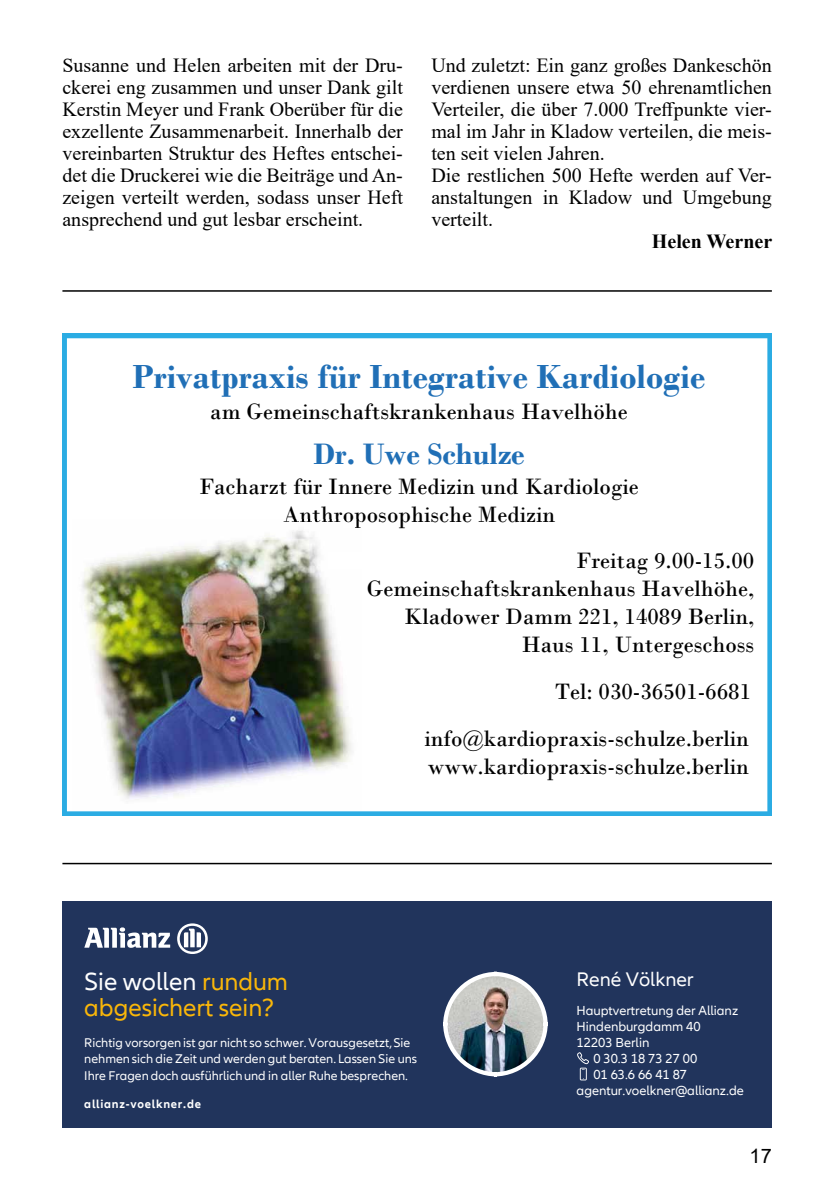
<style>
.page{position:relative;width:840px;height:1191px;background:#fff}
.page>*{position:absolute;margin:0;border:0;box-sizing:border-box;transform-origin:0 0}
.t1{font:700 35px "Bodoni";color:#206fb6}
.t2{font:700 31px "Bodoni";color:#206fb6}
.t3{font:25.6px/25.6px "Allianz Neo";color:#fab709}
.t4{font:23.4px/28px "Bodoni";color:#000;text-align:right}
.t5{font:20.2px "Allianz Neo";color:#fff}
.t6{font:20px/22px "Times New Roman";color:#000;text-align:justify}
.t7{font:700 20px "Times New Roman";color:#000}
.t8{font:20px "Arial";color:#000}
.t9{font:13.4px "Allianz Neo";letter-spacing:-.005em;color:#fff}
.t10{font:13px/16.6px "Allianz Neo";color:#fff}
.t11{font:700 12px "Allianz Neo";letter-spacing:.065em;color:#fff}
.s1{color:#fff}
</style>
<div class="page">
<div style="left:62px;top:901px;width:709px;height:227px;background:#21345c"></div>
<svg style="left:84px;top:927px;width:86px;height:20px"></svg>
<svg style="left:177px;top:923px;width:31px;height:31px"></svg>
<img style="left:448px;top:976px;width:94px;height:95px">
<div style="left:443px;top:971px;width:104px;height:105px;border:4px solid #fff;border-radius:49px"></div>
<svg style="left:577px;top:1052px;width:11px;height:28px"></svg>
<svg style="left:62px;top:334px;width:709px;height:482px"></svg>
<div style="left:85px;top:348px;width:666px;height:191px;background:#fff"></div>
<img style="left:72px;top:519px;width:289px;height:291px">
<img style="left:85px;top:519px;width:276px;height:20px">
<img style="left:283px;top:519px;width:16px;height:3px">
<svg style="left:300px;top:519px;width:42px;height:3px"></svg>
<img style="left:343px;top:519px;width:18px;height:9px">
<img style="left:359px;top:553px;width:2px;height:15px">
<img style="left:74px;top:539px;width:285px;height:263px">
<img style="left:248px;top:527px;width:74px;height:12px">
<hr style="left:62px;top:290px;width:709px;height:2px;background:#000">
<hr style="left:62px;top:863px;width:709px;height:1px;background:#000">
<p class="t6" style="left:62px;top:54px;width:342px">Susanne und Helen arbeiten mit der Dru&shy;ckerei eng zusammen und unser Dank gilt Kerstin Meyer und Frank Oberüber für die exzellente Zusammenarbeit. Innerhalb der vereinbarten Struktur des Heftes entschei&shy;det die Druckerei wie die Beiträge und An&shy;zeigen verteilt werden, sodass unser Heft ansprechend und gut lesbar erscheint.</p>
<p class="t6" style="left:431px;top:54px;width:342px;text-align:left">Und zuletzt: Ein ganz großes Dankeschön verdienen unsere etwa 50 ehrenamtlichen Verteiler, die über 7.000 Treffpunkte vier&shy;mal im Jahr in Kladow verteilen, die meis&shy;ten seit vielen Jahren.<br>Die restlichen 500 Hefte werden auf Ver&shy;anstaltungen in Kladow und Umgebung verteilt.</p>
<p class="t7" style="left:651px;top:227px;width:122px">Helen Werner</p>
<h1 class="t1" style="left:133px;top:356px;width:573px">Privatpraxis für Integrative Kardiologie</h1>
<p class="t4" style="left:210px;top:398px;width:418px">am Gemeinschaftskrankenhaus Havelhöhe</p>
<h2 class="t2" style="left:313px;top:435px;width:212px">Dr. Uwe Schulze</h2>
<p class="t4" style="left:199px;top:472px;width:441px;text-align:center">Facharzt für Innere Medizin und Kardiologie<br>Anthroposophische Medizin</p>
<p class="t4" style="left:367px;top:547px;width:389px">Freitag 9.00-15.00<br>Gemeinschaftskrankenhaus Havelhöhe,<br>Kladower Damm 221, 14089 Berlin,<br>Haus 11, Untergeschoss</p>
<p class="t4" style="left:424px;top:668px;width:328px;line-height:46.8px">Tel: 030-36501-6681 info@kardiopraxis-schulze.berlin</p>
<p class="t4" style="left:427px;top:752px;width:322px">www.kardiopraxis-schulze.berlin</p>
<p class="t3" style="left:84px;top:969px;width:205px"><span class="s1">Sie wollen</span> rundum abgesichert sein?</p>
<p class="t10" style="left:84px;top:1034px;width:334px">Richtig vorsorgenist gar nicht so schwer.Vorausgesetzt,Sie nehmen sich die Zeit und werden gut beraten. Lassen Sie uns<br>Ihre Fragen doch ausführlichund in aller Ruhe besprechen.</p>
<p class="t11" style="left:84px;top:1096px;width:118px">allianz-voelkner.de</p>
<p class="t5" style="left:576px;top:967px;width:119px">René Völkner</p>
<p class="t9" style="left:576px;top:1002px;width:163px">Hauptvertretung der Allianz</p>
<p class="t9" style="left:576px;top:1018px;width:125px">Hindenburgdamm 40</p>
<p class="t9" style="left:576px;top:1034px;width:74px">12203 Berlin</p>
<p class="t9" style="left:593px;top:1051px;width:105px">0 30.3 18 73 27 00</p>
<p class="t9" style="left:593px;top:1067px;width:95px">01 63.6 66 41 87</p>
<p class="t9" style="left:576px;top:1083px;width:168px">agentur.voelkner@allianz.de</p>
<p class="t8" style="left:749px;top:1141px;width:24px">17</p>
</div>
